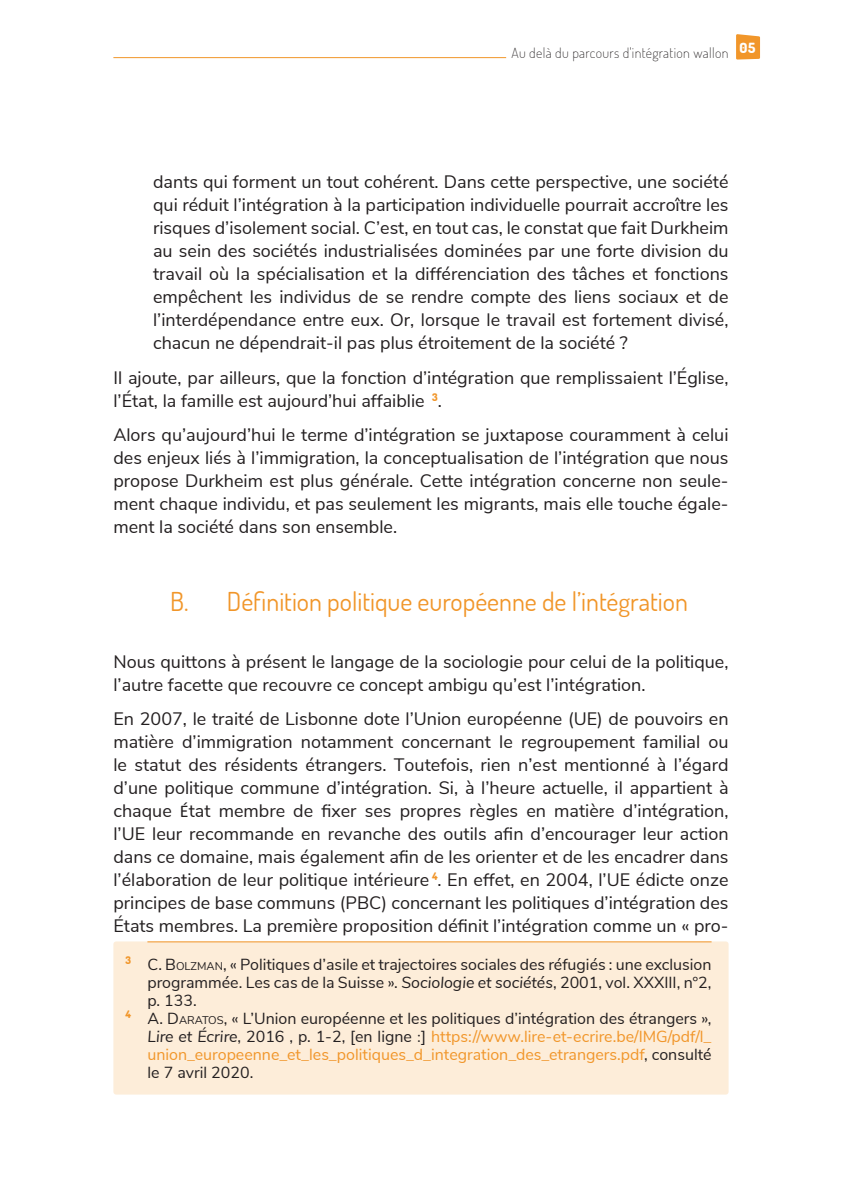
<style>
.page{position:relative;width:842px;height:1191px;background:#fff}
.page>*{position:absolute;margin:0;border:0;box-sizing:border-box;transform-origin:0 0}
.t1{font:26px "Dosis";color:#f1962a}
.t2{font:18px/23px "Nunito Sans";color:#231f20;text-align:justify}
.t3{font:16px "Nunito Sans";color:#231f20}
.t4{font:16px "Nunito Sans";color:#f1962a}
.t5{font:200 14px "Dosis";letter-spacing:.025em;color:#231f20}
.s1{font-family:"Calibri"}
.s2{font-style:inherit}
.s3{font-size:11.2px}
.s4{font-style:italic}
.s5{font-style:italic;color:#231f20}
.s6{color:#231f20}
.s7{font-family:"Times New Roman";color:#231f20}
</style>
<div class="page">
<hr style="left:113px;top:57px;width:616px;height:1px;background:#f1962a">
<div style="left:506px;top:52px;width:228px;height:10px;background:#fff"></div>
<svg style="left:736px;top:34px;width:24px;height:26px"></svg>
<div style="left:113px;top:941px;width:616px;height:153px;background:#fdedd9;border-radius:3px"></div>
<hr style="left:147px;top:941px;width:564px;height:1px;background:#f1962a">
<p class="t5" style="left:511px;top:44px;width:246px">Au delà du parcours d'intégration wallon <sup>05</sup></p>
<p class="t2" style="left:153px;top:169px;width:577px">dants qui forment un tout cohérent. Dans cette perspective, une société qui réduit l’intégration à la participation individuelle pourrait accroître les risques d’isolement social. C’est, en tout cas, le constat que fait Durkheim au sein des sociétés industrialisées dominées par une forte division du travail où la spécialisation et la différenciation des tâches et fonctions empêchent les individus de se rendre compte des liens sociaux et de l’interdépendance entre eux. Or, lorsque le travail est fortement divisé, chacun ne dépendrait-il pas plus étroitement de la société ?</p>
<p class="t2" style="left:113px;top:365px;width:617px">Il ajoute, par ailleurs, que la fonction d’intégration que remplissaient l’Église, l’État, la famille est aujourd’hui affaiblie <sup>3</sup>.</p>
<p class="t2" style="left:113px;top:422px;width:617px">Alors qu’aujourd’hui le terme d’intégration se juxtapose couramment à celui des enjeux liés à l’immigration, la conceptualisation de l’intégration que nous propose Durkheim est plus générale. Cette intégration concerne non seule&shy;ment chaque individu, et pas seulement les migrants, mais elle touche égale&shy;ment la société dans son ensemble.</p>
<h1 class="t1" style="left:170px;top:584px;width:519px">B. Définition politique européenne de l’intégration</h1>
<p class="t2" style="left:113px;top:648px;width:617px">Nous quittons à présent le langage de la sociologie pour celui de la politique, l’autre facette que recouvre ce concept ambigu qu’est l’intégration.</p>
<p class="t2" style="left:113px;top:706px;width:617px">En 2007, le traité de Lisbonne dote l’Union européenne (UE) de pouvoirs en matière d’immigration notamment concernant le regroupement familial ou le statut des résidents étrangers. Toutefois, rien n’est mentionné à l’égard d’une politique commune d’intégration. Si, à l’heure actuelle, il appartient à chaque <span class="s1">É</span>tat membre de fixer ses propres règles en matière d’intégration, l’UE leur recommande en revanche des outils afin d’encourager leur action dans ce domaine, mais également afin de les orienter et de les encadrer dans l’élaboration de leur politique intérieure <sup>4</sup>. En effet, en 2004, l’UE édicte onze principes de base communs (PBC) concernant les politiques d’intégration des États membres. La première proposition définit l’intégration comme un « pro-</p>
<p class="t3" style="left:125px;top:952px;width:588px"><sup>3</sup> <span class="s2">C. B</span><span class="s3">OLZMAN</span>, « Politiques d’asile et trajectoires sociales des réfugiés : une exclusion</p>
<p class="t3" style="left:147px;top:970px;width:566px">programmée. Les cas de la Suisse ». <span class="s4">Sociologie et sociétés</span>, 2001, vol. XXXIII, n°2,</p>
<p class="t3" style="left:147px;top:988px;width:51px">p. 133.</p>
<p class="t3" style="left:125px;top:1006px;width:588px"><sup>4</sup> <span class="s2">A. D</span><span class="s3">ARATOS</span>, « L’Union européenne et les politiques d’intégration des étrangers »,</p>
<p class="t4" style="left:147px;top:1024px;width:566px"><span class="s5">Lire et Écrire</span><span class="s6">, 2016 , p. 1-2, [en ligne</span> <span class="s7">:</span><span class="s6">]</span> https://www.lire-et-ecrire.be/IMG/pdf/l_</p>
<p class="t4" style="left:147px;top:1042px;width:566px">union_europeenne_et_les_politiques_d_integration_des_etrangers.pdf<span class="s6">, consulté</span></p>
<p class="t3" style="left:147px;top:1060px;width:107px">le 7 avril 2020.</p>
</div>
